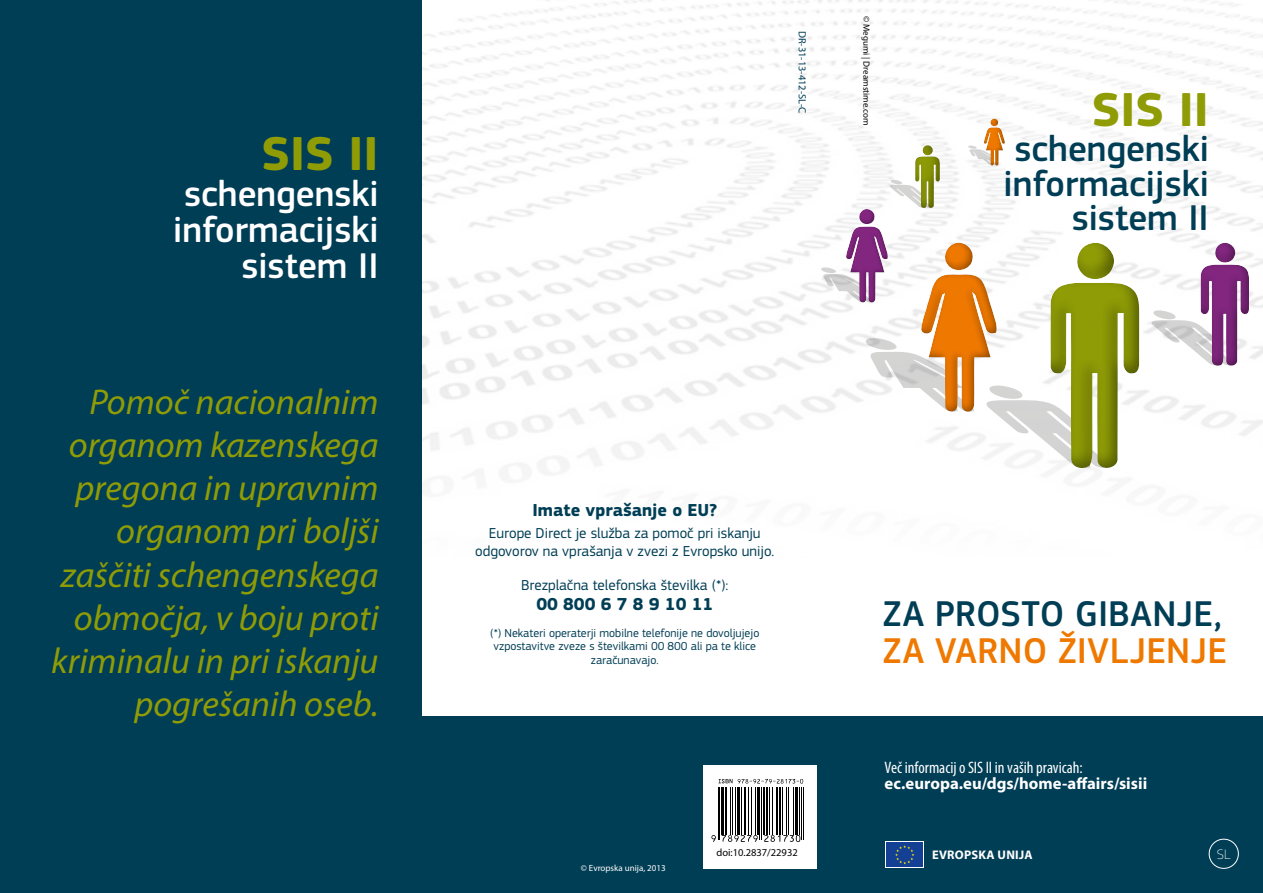
<style>
.page{position:relative;width:1263px;height:893px;background:#fff}
.page>*{position:absolute;margin:0;border:0;box-sizing:border-box;transform-origin:0 0}
.t1{font:700 49.5px "PF Square Sans Pro";color:#8f9c06}
.t2{font:500 37.2px/34.7px "PF Square Sans Pro";color:#003e55;text-align:right}
.t3{font:500 37.2px/36px "PF Square Sans Pro";color:#fff;text-align:right}
.t4{font:500 37.2px "PF Square Sans Pro";color:#ef7900}
.t5{font:italic 36px/43.2px "Myriad Pro";color:#8f9c06;text-align:right}
.t6{font:700 18px "PF Square Sans Pro";color:#003e55}
.t7{font:condensed 16.65px "Myriad Pro";color:#fff}
.t8{font:700 16.65px "Myriad Pro";color:#fff}
.t9{font:15px/18px "PF Square Sans Pro";color:#003e55;text-align:center}
.t10{font:100 14.25px "PF Square Sans Pro";color:#fff}
.t11{font:700 12.45px "Myriad Pro";letter-spacing:.02em;color:#fff}
.t12{font:12px/13.5px "PF Square Sans Pro";color:#003e55;text-align:center}
.t13{font:10.5px "Myriad Pro";color:#003e55}
.t14{font:10.5px "Myriad Pro";color:#000}
.t15{font:9px "Myriad Pro";color:#000}
.t16{font:9px "Myriad Pro";color:#fff}
</style>
<div class="page">
<div style="left:418px;top:716px;width:845px;height:177px;background:#003e55"></div>
<div style="left:0;top:0;width:421px;height:893px;background:#003e55"></div>
<div style="left:885px;top:841px;width:39px;height:27px;background:#fff"></div>
<div style="left:886px;top:842px;width:37px;height:25px;background:#134094"></div>
<svg style="left:895px;top:845px;width:19px;height:19px"></svg>
<div style="left:703px;top:765px;width:114px;height:104px;background:#fff"></div>
<img style="left:421px;top:0;width:842px;height:716px">
<div style="left:982px;top:117px;width:24px;height:51px;background:#fbfbfb"></div>
<svg style="left:814px;top:118px;width:325px;height:351px"></svg>
<div style="left:913px;top:144px;width:27px;height:64px;background:#000;opacity:.4"></div>
<svg style="left:1146px;top:241px;width:103px;height:126px"></svg>
<div style="left:1198px;top:240px;width:51px;height:126px;background:#000;opacity:.4"></div>
<hr style="left:718px;top:789px;width:1px;height:51px;background:#000">
<hr style="left:720px;top:789px;width:1px;height:51px;background:#000">
<hr style="left:721px;top:789px;width:3px;height:45px;background:#000">
<hr style="left:725px;top:789px;width:2px;height:45px;background:#000">
<hr style="left:730px;top:789px;width:1px;height:45px;background:#000">
<hr style="left:732px;top:789px;width:1px;height:45px;background:#000">
<hr style="left:735px;top:789px;width:1px;height:45px;background:#000">
<hr style="left:737px;top:789px;width:2px;height:45px;background:#000">
<hr style="left:741px;top:789px;width:1px;height:45px;background:#000">
<hr style="left:744px;top:789px;width:2px;height:45px;background:#000">
<hr style="left:748px;top:789px;width:1px;height:45px;background:#000">
<hr style="left:751px;top:789px;width:1px;height:45px;background:#000">
<hr style="left:755px;top:789px;width:1px;height:45px;background:#000">
<hr style="left:757px;top:789px;width:1px;height:45px;background:#000">
<hr style="left:759px;top:789px;width:1px;height:51px;background:#000">
<hr style="left:761px;top:789px;width:1px;height:51px;background:#000">
<hr style="left:763px;top:789px;width:2px;height:45px;background:#000">
<hr style="left:766px;top:789px;width:1px;height:45px;background:#000">
<hr style="left:769px;top:789px;width:1px;height:45px;background:#000">
<hr style="left:772px;top:789px;width:1px;height:45px;background:#000">
<hr style="left:776px;top:789px;width:1px;height:45px;background:#000">
<hr style="left:779px;top:789px;width:2px;height:45px;background:#000">
<hr style="left:782px;top:789px;width:1px;height:45px;background:#000">
<hr style="left:786px;top:789px;width:1px;height:45px;background:#000">
<hr style="left:788px;top:789px;width:1px;height:45px;background:#000">
<hr style="left:793px;top:789px;width:1px;height:45px;background:#000">
<hr style="left:795px;top:789px;width:2px;height:45px;background:#000">
<hr style="left:799px;top:789px;width:1px;height:45px;background:#000">
<hr style="left:801px;top:789px;width:1px;height:51px;background:#000">
<hr style="left:803px;top:789px;width:1px;height:51px;background:#000">
<svg style="left:711px;top:835px;width:5px;height:7px"></svg>
<svg style="left:722px;top:835px;width:36px;height:7px"></svg>
<svg style="left:764px;top:835px;width:36px;height:7px"></svg>
<svg style="left:718px;top:779px;width:86px;height:11px"></svg>
<div style="left:1209px;top:839px;width:29px;height:29px;border:1px solid #fff;border-radius:50%"></div>
<h1 class="t1" style="left:261px;top:124px;width:119px">SIS II</h1>
<p class="t3" style="left:173px;top:176px;width:207px">schengenski informacijski sistem II</p>
<p class="t5" style="left:51px;top:379px;width:329px">Pomoč nacionalnim organom kazenskega pregona in upravnim organom pri boljši zaščiti schengenskega območja, v boju proti kriminalu in pri iskanju pogrešanih oseb.</p>
<p class="t13" style="left:809px;top:31px;width:84px;rotate:90deg">DR-31-13-412-SL-C</p>
<p class="t15" style="left:872px;top:16px;width:111px;rotate:90deg">© Megumi | Dreamstime.com</p>
<h1 class="t1" style="left:1092px;top:80px;width:119px">SIS II</h1>
<p class="t2" style="left:1003px;top:132px;width:207px">schengenski informacijski sistem II</p>
<p class="t6" style="left:532px;top:499px;width:186px">Imate vprašanje o EU?</p>
<p class="t9" style="left:475px;top:524px;width:301px">Europe Direct je služba za pomoč pri iskanju odgovorov na vprašanja v zvezi z Evropsko unijo.</p>
<p class="t9" style="left:521px;top:576px;width:209px">Brezplačna telefonska številka (*):</p>
<p class="t6" style="left:536px;top:594px;width:178px">00 800 6 7 8 9 10 11</p>
<p class="t12" style="left:490px;top:626px;width:271px">(*) Nekateri operaterji mobilne telefonije ne dovoljujejo vzpostavitve zveze s številkami 00 800 ali pa te klice zaračunavajo.</p>
<p class="t2" style="left:882px;top:597px;width:341px">Za prosto gibanje,</p>
<p class="t4" style="left:882px;top:629px;width:346px">za varno življenje</p>
<p class="t7" style="left:884px;top:757px;width:200px">Več informacij o SIS II in vaših pravicah:</p>
<p class="t8" style="left:884px;top:773px;width:264px">ec.europa.eu/dgs/home-affairs/sisii</p>
<p class="t16" style="left:581px;top:862px;width:86px">© Evropska unija, 2013</p>
<p class="t14" style="left:716px;top:846px;width:83px">doi:10.2837/22932</p>
<p class="t11" style="left:932px;top:847px;width:102px">Evropska unija</p>
<p class="t10" style="left:1217px;top:846px;width:15px">SL</p>
</div>
